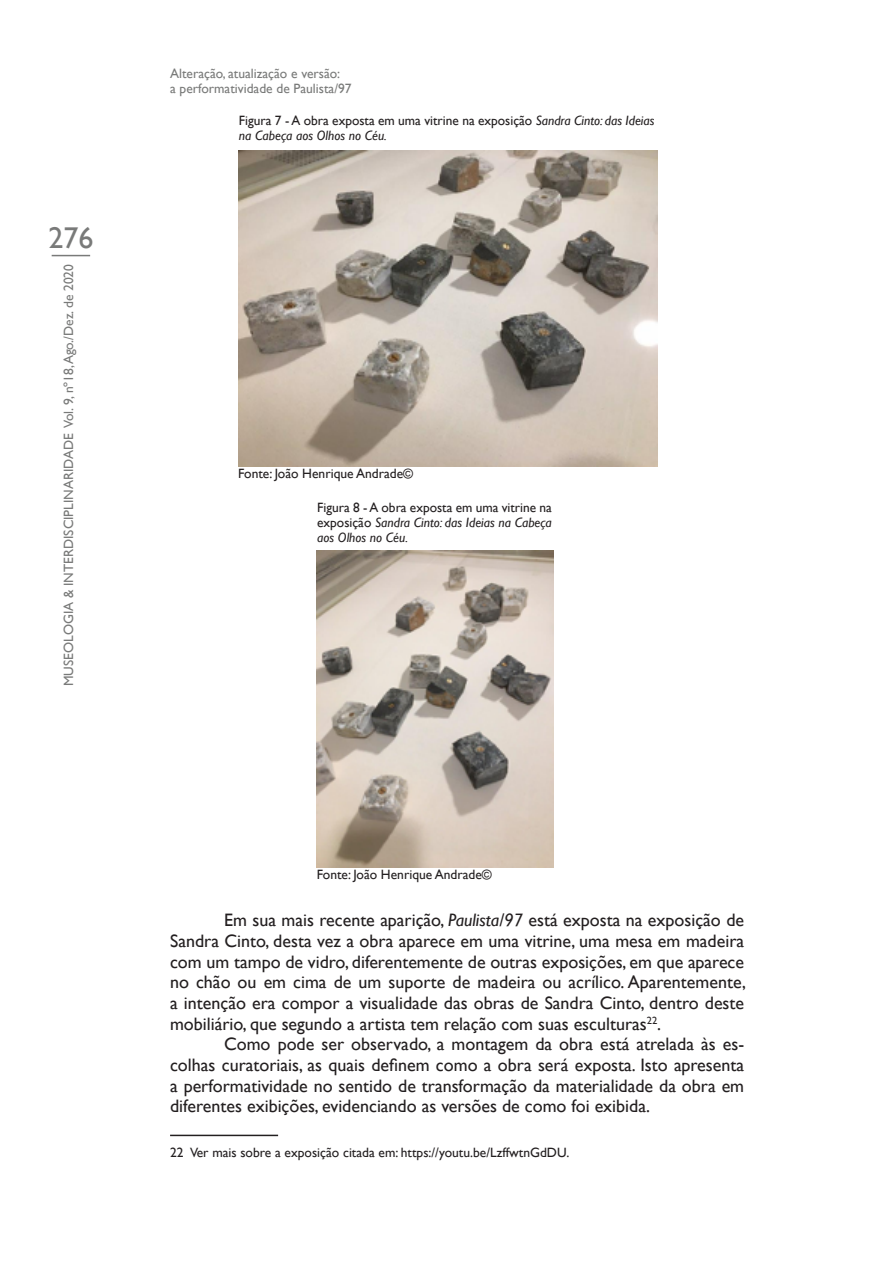
<style>
.page{position:relative;width:893px;height:1263px;background:#fff}
.page>*{position:absolute;margin:0;border:0;box-sizing:border-box;transform-origin:0 0}
.t1{font:30px "Gill Sans";color:#797a79}
.t2{font:18px/20.7px "Gill Sans";color:#231f20;text-align:justify}
.Museologia_Pamela{font:13.5px/15px "Gill Sans";color:#231f20;text-align:justify}
.t3{font:13.5px/15px "Gill Sans";color:#797a79}
.rodapé_museu_Pamela{font:13.5px "Gill Sans";color:#231f20}
.s1{font-style:italic}
</style>
<div class="page">
<hr style="left:52px;top:255px;width:38px;height:1px;background:#797a79">
<hr style="left:170px;top:1135px;width:108px;height:1px;background:#231f20">
<img style="left:317px;top:551px;width:237px;height:316px">
<img style="left:239px;top:151px;width:418px;height:315px">
<h1 class="t1" style="left:48px;top:221px;width:46px">276</h1>
<p class="t3" style="left:62px;top:686px;width:423px;rotate:-90deg">MUSEOLOGIA &amp; INTERDISCIPLINARIDADE Vol. 9, nº18, Ago./Dez. de 2020</p>
<p class="t3" style="left:170px;top:66px;width:183px">Alteração, atualização e versão:<br>a performatividade de Paulista/97</p>
<p class="Museologia_Pamela" style="left:239px;top:114px;width:417px">Figura 7 - A obra exposta em uma vitrine na exposição <span class="s1">Sandra Cinto: das Ideias na Cabeça aos Olhos no Céu.</span></p>
<p class="Museologia_Pamela" style="left:238px;top:466px;width:176px">Fonte: João Henrique Andrade©</p>
<p class="Museologia_Pamela" style="left:317px;top:500px;width:236px">Figura 8 - A obra exposta em uma vitrine na exposição <span class="s1">Sandra Cinto: das Ideias na Cabeça aos Olhos no Céu.</span></p>
<p class="Museologia_Pamela" style="left:317px;top:868px;width:176px">Fonte: João Henrique Andrade©</p>
<p class="t2" style="left:170px;top:910px;width:577px;text-indent:54px">Em sua mais recente aparição, <span class="s1">Paulista/97</span> está exposta na exposição de Sandra Cinto, desta vez a obra aparece em uma vitrine, uma mesa em madeira com um tampo de vidro, diferentemente de outras exposições, em que aparece no chão ou em cima de um suporte de madeira ou acrílico. Aparentemente, a intenção era compor a visualidade das obras de Sandra Cinto, dentro deste mobiliário, que segundo a artista tem relação com suas esculturas<sup>22</sup>.</p>
<p class="t2" style="left:170px;top:1034px;width:576px;text-indent:54px">Como pode ser observado, a montagem da obra está atrelada às es&shy;colhas curatoriais, as quais definem como a obra será exposta. Isto apresenta a performatividade no sentido de transformação da materialidade da obra em diferentes exibições, evidenciando as versões de como foi exibida.</p>
<p class="rodapé_museu_Pamela" style="left:170px;top:1144px;width:401px">22 Ver mais sobre a exposição citada em: https://youtu.be/LzffwtnGdDU.</p>
</div>
